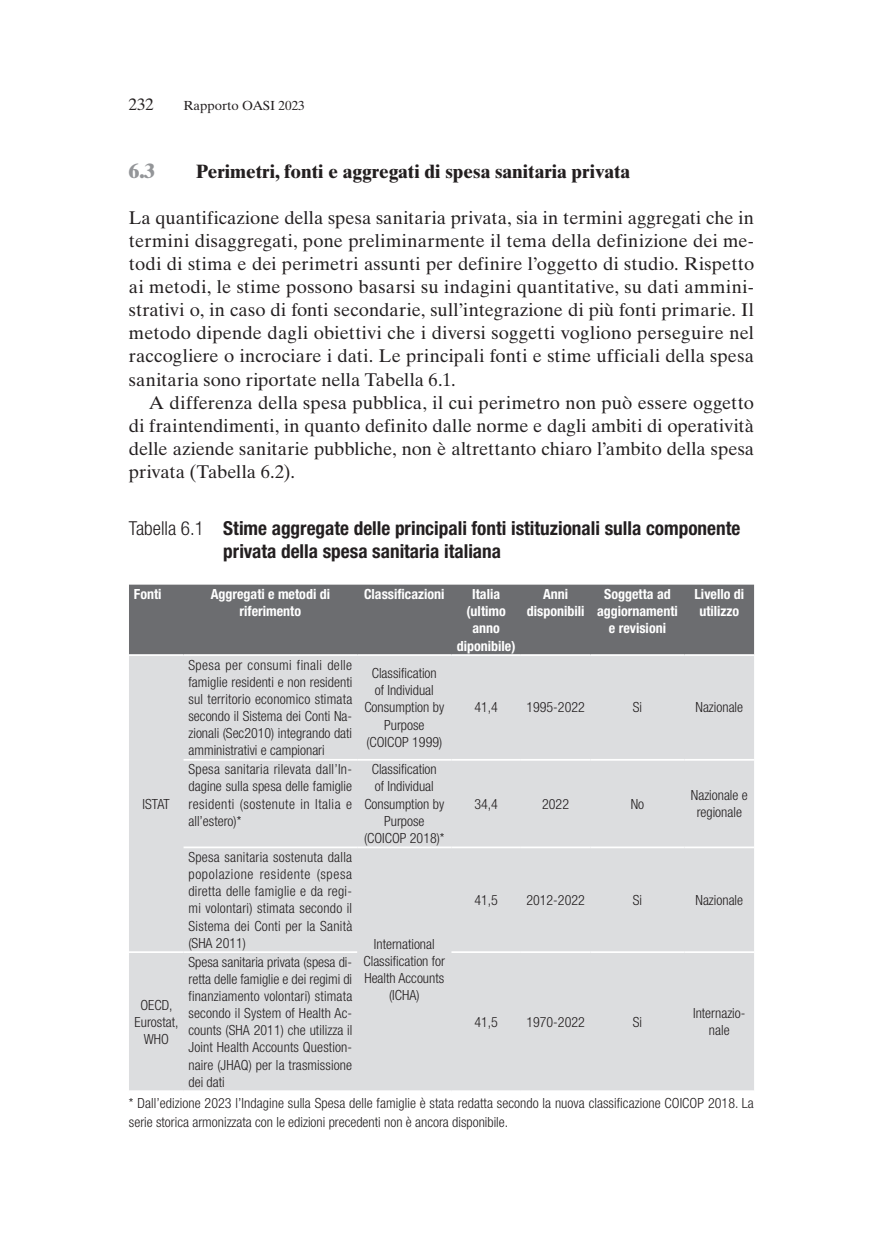
<style>
.page{position:relative;width:893px;height:1241px;background:#fff}
.page>*{position:absolute;margin:0;border:0;box-sizing:border-box;transform-origin:0 0}
.t1{font:800 20.12px "Times LT Std";color:#939598}
.t2{font:700 condensed 19.25px/23.1px "Helvetica Neue LT Std";color:#231f20}
.t3{font:700 19.25px "Times Ten LT Std";color:#231f20}
.t4{font:18.38px/23.1px "Times Ten LT Std";color:#231f20;text-align:justify}
.t5{font:16.62px "Times Ten LT Std";color:#231f20}
.t6{font:300 condensed 14px/17.2px "Helvetica Neue LT Std";color:#231f20;text-align:center}
.t7{font:700 condensed 14px/17.2px "Helvetica Neue LT Std";color:#fff;text-align:center}
.t8{font:13.12px "Times Ten LT Std";color:#231f20}
.s1{font-weight:300}
</style>
<div class="page">
<div style="left:129px;top:584px;width:625px;height:70px;background:#6c6d70"></div>
<div style="left:129px;top:656px;width:625px;height:434px;background:#dcdddf"></div>
<hr style="left:184px;top:758px;width:173px;height:2px;background:#fff">
<hr style="left:357px;top:758px;width:94px;height:2px;background:#fff">
<hr style="left:451px;top:758px;width:70px;height:2px;background:#fff">
<hr style="left:521px;top:758px;width:69px;height:2px;background:#fff">
<hr style="left:590px;top:758px;width:95px;height:2px;background:#fff">
<hr style="left:685px;top:758px;width:69px;height:2px;background:#fff">
<hr style="left:184px;top:846px;width:173px;height:2px;background:#fff">
<hr style="left:357px;top:846px;width:94px;height:2px;background:#fff">
<hr style="left:451px;top:846px;width:70px;height:2px;background:#fff">
<hr style="left:521px;top:846px;width:69px;height:2px;background:#fff">
<hr style="left:590px;top:846px;width:95px;height:2px;background:#fff">
<hr style="left:685px;top:846px;width:69px;height:2px;background:#fff">
<hr style="left:129px;top:951px;width:55px;height:1px;background:#fff">
<hr style="left:184px;top:951px;width:173px;height:1px;background:#fff">
<hr style="left:451px;top:951px;width:70px;height:1px;background:#fff">
<hr style="left:521px;top:951px;width:69px;height:1px;background:#fff">
<hr style="left:590px;top:951px;width:95px;height:1px;background:#fff">
<hr style="left:685px;top:951px;width:69px;height:1px;background:#fff">
<p class="t5" style="left:129px;top:94px;width:26px">232</p>
<p class="t8" style="left:184px;top:97px;width:123px">Rapporto OASI 2023</p>
<h1 class="t1" style="left:129px;top:158px;width:28px">6.3</h1>
<h2 class="t3" style="left:196px;top:159px;width:436px">Perimetri, fonti e aggregati di spesa sanitaria privata</h2>
<p class="t4" style="left:129px;top:206px;width:627px">La quantificazione della spesa sanitaria privata, sia in termini aggregati che in termini disaggregati, pone preliminarmente il tema della definizione dei me&shy;todi di stima e dei perimetri assunti per definire l’oggetto di studio. Rispetto ai metodi, le stime possono basarsi su indagini quantitative, su dati ammini&shy;strativi o, in caso di fonti secondarie, sull’integrazione di più fonti primarie. Il metodo dipende dagli obiettivi che i diversi soggetti vogliono perseguire nel raccogliere o incrociare i dati. Le principali fonti e stime ufficiali della spesa sanitaria sono riportate nella Tabella 6.1.</p>
<p class="t4" style="left:129px;top:391px;width:627px;text-indent:20px">A differenza della spesa pubblica, il cui perimetro non può essere oggetto di fraintendimenti, in quanto definito dalle norme e dagli ambiti di operatività delle aziende sanitarie pubbliche, non è altrettanto chiaro l’ambito della spesa privata (Tabella 6.2).</p>
<h2 class="t2" style="left:223px;top:516px;width:519px;text-indent:-94px"><span class="s1">Tabella 6.1</span> Stime aggregate delle principali fonti istituzionali sulla componente privata della spesa sanitaria italiana</h2>
<p class="t7" style="left:134px;top:585px;width:29px">Fonti</p>
<p class="t7" style="left:211px;top:585px;width:121px">Aggregati e metodi di riferimento</p>
<p class="t7" style="left:364px;top:585px;width:82px">Classificazioni</p>
<p class="t7" style="left:457px;top:585px;width:60px">Italia (ultimo anno diponibile)</p>
<p class="t7" style="left:527px;top:585px;width:59px">Anni disponibili</p>
<p class="t7" style="left:597px;top:585px;width:82px">Soggetta ad aggiornamenti e revisioni</p>
<p class="t7" style="left:694px;top:585px;width:51px">Livello di utilizzo</p>
<p class="t6" style="left:143px;top:794px;width:29px">ISTAT</p>
<p class="t6" style="left:135px;top:995px;width:45px">OECD,<br>Eurostat,<br>WHO</p>
<p class="t6" style="left:188px;top:655px;width:165px;text-align:justify">Spesa per consumi finali delle famiglie residenti e non residenti sul territorio economico stimata secondo il Sistema dei Conti Na&shy;zionali (Sec2010) integrando dati amministrativi e campionari</p>
<p class="t6" style="left:364px;top:664px;width:81px">Classification<br>of Individual<br>Consumption by<br>Purpose (COICOP 1999)</p>
<p class="t6" style="left:188px;top:760px;width:165px;text-align:justify">Spesa sanitaria rilevata dall’In&shy;dagine sulla spesa delle famiglie residenti (sostenute in Italia e all’estero)*</p>
<p class="t6" style="left:364px;top:760px;width:82px">Classification<br>of Individual<br>Consumption by<br>Purpose (COICOP 2018)*</p>
<p class="t6" style="left:188px;top:848px;width:165px;text-align:justify">Spesa sanitaria sostenuta dalla popolazione residente (spesa diretta delle famiglie e da regi&shy;mi volontari) stimata secondo il Sistema dei Conti per la Sanità (SHA 2011)</p>
<p class="t6" style="left:188px;top:952px;width:165px;text-align:justify">Spesa sanitaria privata (spesa di&shy;retta delle famiglie e dei regimi di finanziamento volontari) stimata secondo il System of Health Ac&shy;counts (SHA 2011) che utilizza il Joint Health Accounts Question&shy;naire (JHAQ) per la trasmissione dei dati</p>
<p class="t6" style="left:363px;top:934px;width:83px">International<br>Classification for<br>Health Accounts (ICHA)</p>
<p class="t6" style="left:474px;top:698px;width:25px">41,4</p>
<p class="t6" style="left:526px;top:698px;width:60px">1995-2022</p>
<p class="t6" style="left:633px;top:698px;width:11px">Si</p>
<p class="t6" style="left:695px;top:698px;width:49px">Nazionale</p>
<p class="t6" style="left:474px;top:794px;width:25px">34,4</p>
<p class="t6" style="left:542px;top:794px;width:28px">2022</p>
<p class="t6" style="left:631px;top:794px;width:15px">No</p>
<p class="t6" style="left:691px;top:786px;width:58px">Nazionale e regionale</p>
<p class="t6" style="left:474px;top:891px;width:25px">41,5</p>
<p class="t6" style="left:526px;top:891px;width:60px">2012-2022</p>
<p class="t6" style="left:633px;top:891px;width:11px">Si</p>
<p class="t6" style="left:695px;top:891px;width:49px">Nazionale</p>
<p class="t6" style="left:474px;top:1012px;width:25px">41,5</p>
<p class="t6" style="left:526px;top:1012px;width:60px">1970-2022</p>
<p class="t6" style="left:633px;top:1012px;width:11px">Si</p>
<p class="t6" style="left:693px;top:1004px;width:54px">Internazio&shy;nale</p>
<p class="t6" style="left:129px;top:1093px;width:626px;line-height:18.4px;text-align:left">* Dall’edizione 2023 l’Indagine sulla Spesa delle famiglie è stata redatta secondo la nuova classificazione COICOP 2018. La serie storica armonizzata con le edizioni precedenti non è ancora disponibile.</p>
</div>
